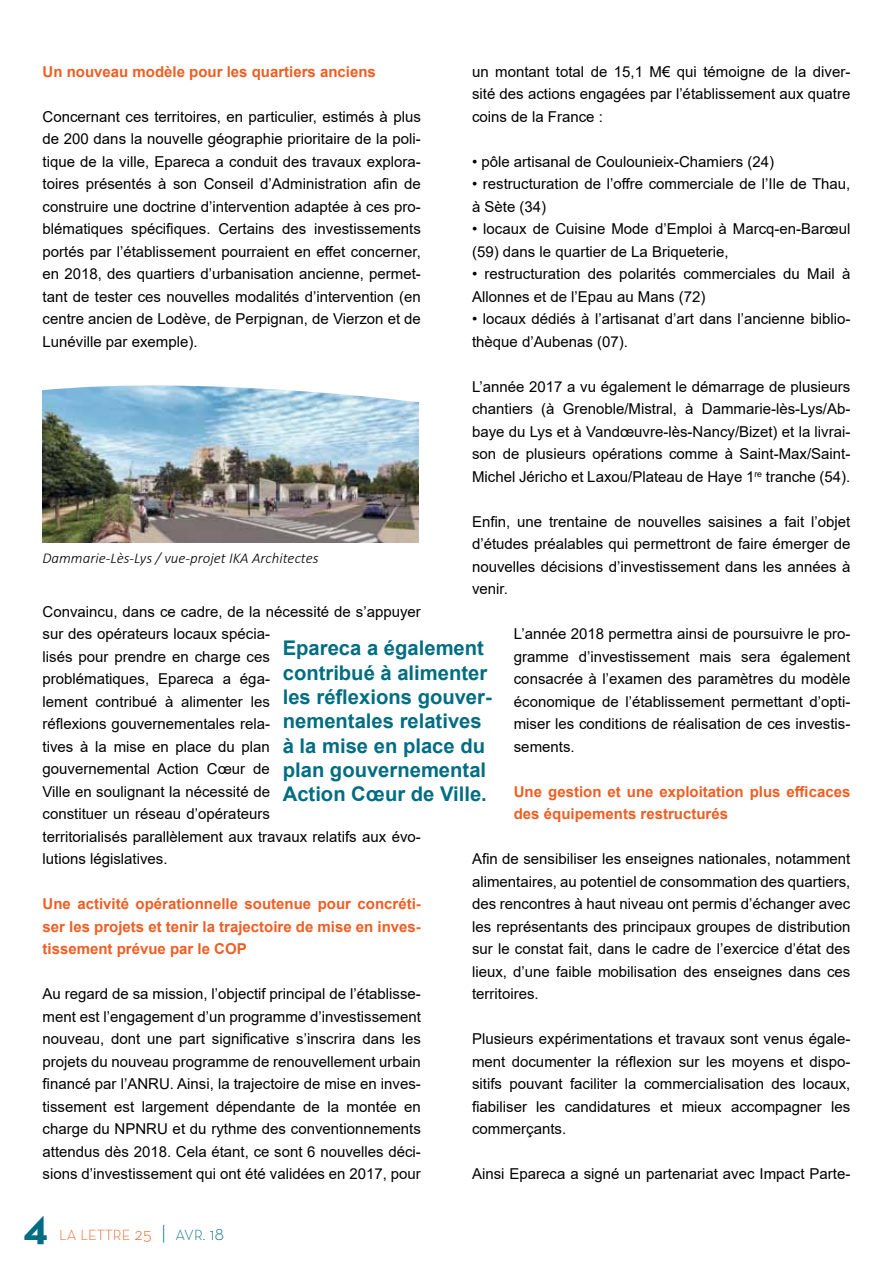
<style>
.page{position:relative;width:893px;height:1263px;background:#fff}
.page>*{position:absolute;margin:0;border:0;box-sizing:border-box;transform-origin:0 0}
.t1{font:700 45px "Neutra Text";color:#006d82}
.t2{font:700 20.25px/24.3px "Arial";color:#006d82}
.t3{font:15px/22.5px "Arial";color:#000;text-align:justify}
.t4{font:700 15px/22.5px "Arial";color:#ee5e23;text-align:justify}
.t5{font:italic 300 15px "Calibri";color:#000}
.t6{font:300 15px "Neutra Text";color:#ee5e23}
.s1{font-size:18px}
.s2{font-size:21px;color:#006d82}
.s3{color:#006d82}
.s4{font-size:18px;color:#006d82}
</style>
<div class="page">
<img style="left:43px;top:403px;width:375px;height:139px">
<svg style="left:42px;top:385px;width:377px;height:18px"></svg>
<p class="t3" style="left:472px;top:60px;width:380px">un montant total de 15,1 M€ qui témoigne de la diver&shy;sité des actions engagées par l’établissement aux quatre coins de la France :</p>
<p class="t3" style="left:472px;top:150px;width:304px">• pôle artisanal de Coulounieix-Chamiers (24)</p>
<p class="t3" style="left:472px;top:173px;width:380px">• restructuration de l’offre commerciale de l’Ile de Thau, à Sète (34)</p>
<p class="t3" style="left:472px;top:218px;width:380px">• locaux de Cuisine Mode d’Emploi à Marcq-en-Barœul (59) dans le quartier de La Briqueterie,</p>
<p class="t3" style="left:472px;top:263px;width:380px">• restructuration des polarités commerciales du Mail à<br>Allonnes et de l’Epau au Mans (72)</p>
<p class="t3" style="left:472px;top:308px;width:380px">• locaux dédiés à l’artisanat d’art dans l’ancienne biblio&shy;thèque d’Aubenas (07).</p>
<p class="t3" style="left:472px;top:375px;width:380px">L’année 2017 a vu également le démarrage de plusieurs chantiers (à Grenoble/Mistral, à Dammarie-lès-Lys/Ab&shy;baye du Lys et à Vandœuvre-lès-Nancy/Bizet) et la livrai&shy;son de plusieurs opérations comme à Saint-Max/Saint-Michel Jéricho et Laxou/Plateau de Haye 1<sup>re</sup> tranche (54).</p>
<p class="t3" style="left:472px;top:510px;width:380px">Enfin, une trentaine de nouvelles saisines a fait l’objet d’études préalables qui permettront de faire émerger de nouvelles décisions d’investissement dans les années à venir.</p>
<p class="t3" style="left:514px;top:623px;width:338px">L’année 2018 permettra ainsi de poursuivre le pro&shy;gramme d’investissement mais sera également consacrée à l’examen des paramètres du modèle économique de l’établissement permettant d’opti&shy;miser les conditions de réalisation de ces investis&shy;sements.</p>
<p class="t4" style="left:514px;top:780px;width:338px">Une gestion et une exploitation plus efficaces des équipements restructurés</p>
<p class="t3" style="left:472px;top:848px;width:380px">Afin de sensibiliser les enseignes nationales, notamment alimentaires, au potentiel de consommation des quartiers, des rencontres à haut niveau ont permis d’échanger avec les représentants des principaux groupes de distribution sur le constat fait, dans le cadre de l’exercice d’état des lieux, d’une faible mobilisation des enseignes dans ces territoires.</p>
<p class="t3" style="left:472px;top:1028px;width:380px">Plusieurs expérimentations et travaux sont venus égale&shy;ment documenter la réflexion sur les moyens et dispo&shy;sitifs pouvant faciliter la commercialisation des locaux, fiabiliser les candidatures et mieux accompagner les commerçants.</p>
<p class="t3" style="left:472px;top:1163px;width:380px">Ainsi Epareca a signé un partenariat avec Impact Parte-</p>
<p class="t4" style="left:43px;top:60px;width:335px">Un nouveau modèle pour les quartiers anciens</p>
<p class="t3" style="left:43px;top:105px;width:380px">Concernant ces territoires, en particulier, estimés à plus de 200 dans la nouvelle géographie prioritaire de la poli&shy;tique de la ville, Epareca a conduit des travaux explora&shy;toires présentés à son Conseil d’Administration afin de construire une doctrine d’intervention adaptée à ces pro&shy;blématiques spécifiques. Certains des investissements portés par l’établissement pourraient en effet concerner, en 2018, des quartiers d’urbanisation ancienne, permet&shy;tant de tester ces nouvelles modalités d’intervention (en centre ancien de Lodève, de Perpignan, de Vierzon et de Lunéville par exemple).</p>
<p class="t5" style="left:43px;top:548px;width:277px">Dammarie-Lès-Lys / vue-projet IKA Architectes</p>
<p class="t3" style="left:43px;top:600px;width:380px;text-align:left">Convaincu, dans ce cadre, de la nécessité de s’appuyer sur des opérateurs locaux spécia-<br>lisés pour prendre en charge ces<br>problématiques, Epareca a éga-<br>lement contribué à alimenter les<br>réflexions gouvernementales rela-<br>tives à la mise en place du plan<br>gouvernemental Action Cœur de<br>Ville en soulignant la nécessité de<br>constituer un réseau d’opérateurs<br>territorialisés parallèlement aux travaux relatifs aux évo&shy;lutions législatives.</p>
<p class="t4" style="left:43px;top:893px;width:380px">Une activité opérationnelle soutenue pour concréti&shy;ser les projets et tenir la trajectoire de mise en inves&shy;tissement prévue par le COP</p>
<p class="t3" style="left:43px;top:983px;width:380px">Au regard de sa mission, l’objectif principal de l’établisse&shy;ment est l’engagement d’un programme d’investissement nouveau, dont une part significative s’inscrira dans les projets du nouveau programme de renouvellement urbain financé par l’ANRU. Ainsi, la trajectoire de mise en inves&shy;tissement est largement dépendante de la montée en charge du NPNRU et du rythme des conventionnements attendus dès 2018. Cela étant, ce sont 6 nouvelles déci&shy;sions d’investissement qui ont été validées en 2017, pour</p>
<h2 class="t2" style="left:283px;top:636px;width:211px">Epareca a également contribué à alimenter les réflexions gouver&shy;nementales relatives à la mise en place du plan gouvernemental<br>Action Cœur de Ville.</h2>
<h1 class="t1" style="left:23px;top:1197px;width:26px">4</h1>
<p class="t6" style="left:59px;top:1226px;width:166px">LA LETTRE <span class="s1">25</span> <span class="s2">|</span> <span class="s3">AVR.</span> <span class="s4">18</span></p>
</div>
